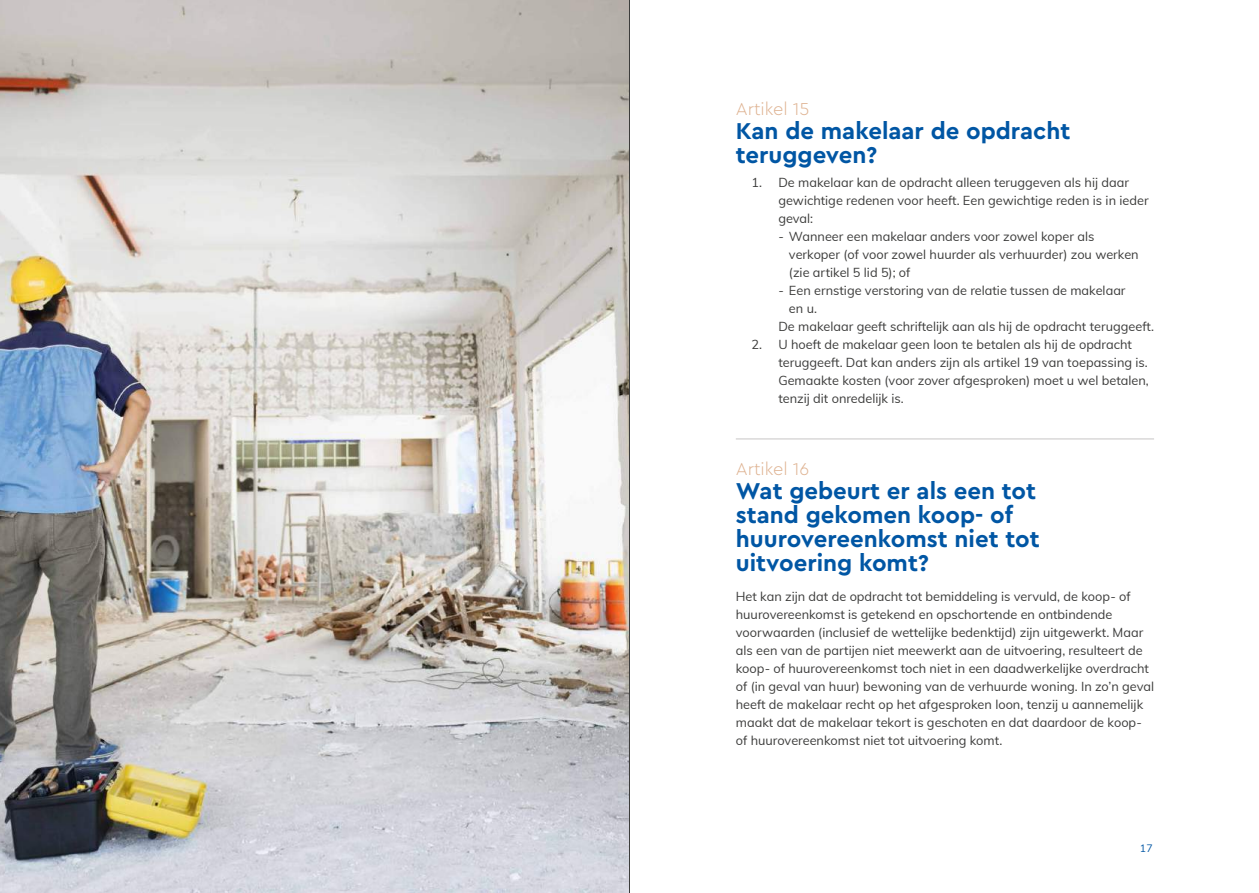
<style>
.page{position:relative;width:1259px;height:893px;background:#fff}
.page>*{position:absolute;margin:0;border:0;box-sizing:border-box;transform-origin:0 0}
.t1{font:700 24px/24px "Cera Pro";color:#0056a4}
.t2{font:300 18px "Cera Pro";color:#dfb392}
.t3{font:12.75px/18px "Muli";color:#3c3c3b}
.t4{font:10.5px "Muli";color:#0056a4}
</style>
<div class="page">
<img style="left:0;top:0;width:629px;height:893px">
<hr style="left:736px;top:439px;width:418px;height:1px;background:#c7c6c6">
<hr style="left:629px;top:0;width:1px;height:893px;background:#3c3c3b">
<h2 class="t2" style="left:736px;top:97px;width:75px">Artikel 15</h2>
<h1 class="t1" style="left:736px;top:117px;width:336px">Kan de makelaar de opdracht teruggeven?</h1>
<p class="t3" style="left:778px;top:172px;width:372px;text-indent:-27px">1. De makelaar kan de opdracht alleen teruggeven als hij daar gewichtige redenen voor heeft. Een gewichtige reden is in ieder geval:</p>
<p class="t3" style="left:789px;top:226px;width:351px;text-indent:-11px">- Wanneer een makelaar anders voor zowel koper als verkoper (of voor zowel huurder als verhuurder) zou werken (zie artikel 5 lid 5); of</p>
<p class="t3" style="left:778px;top:280px;width:349px">- Een ernstige verstoring van de relatie tussen de makelaar</p>
<p class="t3" style="left:789px;top:298px;width:30px">en u.</p>
<p class="t3" style="left:778px;top:316px;width:377px">De makelaar geeft schriftelijk aan als hij de opdracht teruggeeft.</p>
<p class="t3" style="left:778px;top:334px;width:372px;text-indent:-27px">2. U hoeft de makelaar geen loon te betalen als hij de opdracht teruggeeft. Dat kan anders zijn als artikel 19 van toepassing is.<br>Gemaakte kosten (voor zover afgesproken) moet u wel betalen, tenzij dit onredelijk is.</p>
<h2 class="t2" style="left:736px;top:457px;width:75px">Artikel 16</h2>
<h1 class="t1" style="left:736px;top:477px;width:305px">Wat gebeurt er als een tot stand gekomen koop- of huurovereenkomst niet tot uitvoering komt?</h1>
<p class="t3" style="left:736px;top:586px;width:420px">Het kan zijn dat de opdracht tot bemiddeling is vervuld, de koop- of huurovereenkomst is getekend en opschortende en ontbindende voorwaarden (inclusief de wettelijke bedenktijd) zijn uitgewerkt. Maar als een van de partijen niet meewerkt aan de uitvoering, resulteert de koop- of huurovereenkomst toch niet in een daadwerkelijke overdracht of (in geval van huur) bewoning van de verhuurde woning. In zo’n geval heeft de makelaar recht op het afgesproken loon, tenzij u aannemelijk maakt dat de makelaar tekort is geschoten en dat daardoor de koop&shy;of huurovereenkomst niet tot uitvoering komt.</p>
<p class="t4" style="left:1139px;top:840px;width:14px">17</p>
</div>
